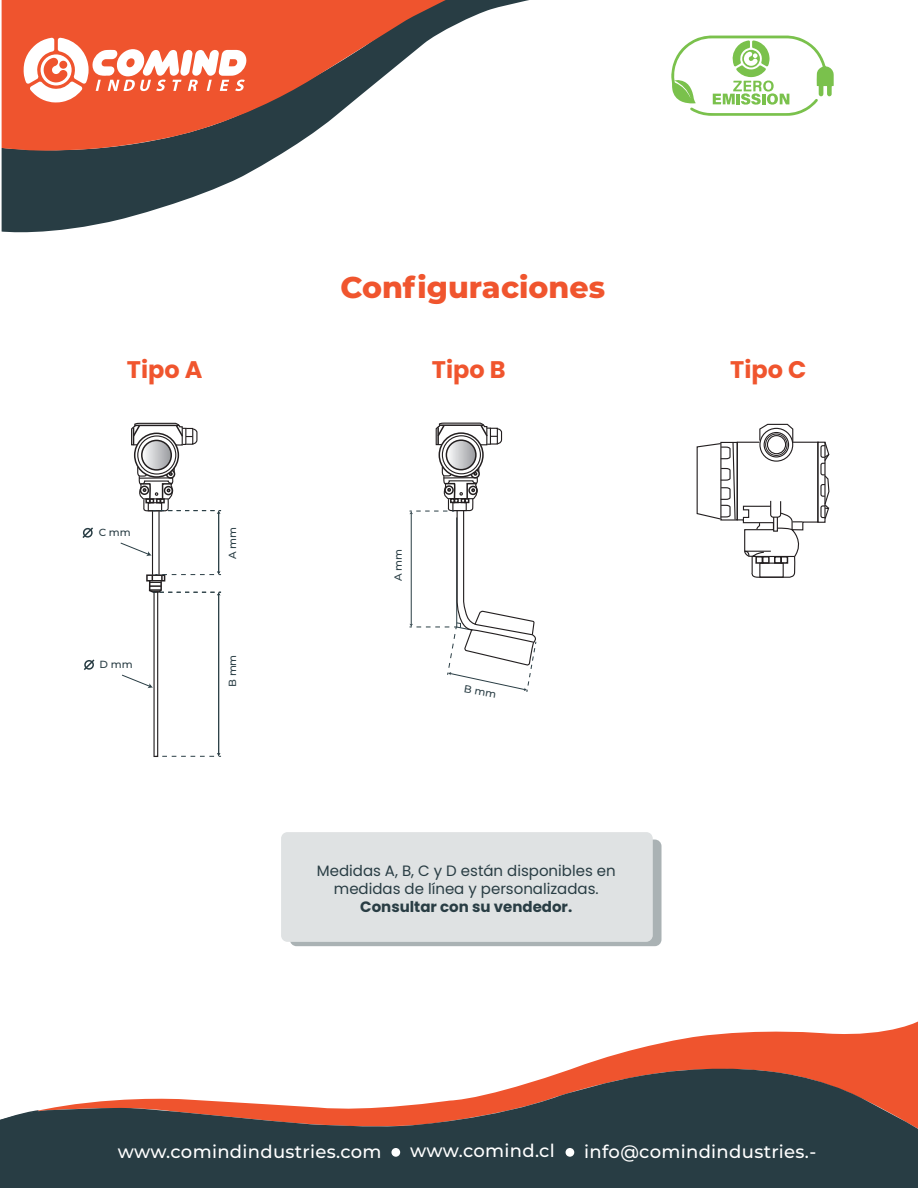
<style>
.page{position:relative;width:918px;height:1188px;background:#fff}
.page>*{position:absolute;margin:0;border:0;box-sizing:border-box;transform-origin:0 0}
.t1{font:800 30px "Montserrat";color:#f0552e}
.t2{font:700 24px "Poppins";color:#f0552e}
.t3{font:500 18px "Montserrat";letter-spacing:.015em;color:#fff}
.t4{font:15px/18px "Poppins";color:#293d44;text-align:center}
.t5{font:700 15px "Poppins";color:#293d44}
.t6{font:500 10.35px "Montserrat";color:#293d44}
</style>
<div class="page">
<svg style="left:2px;top:152px;width:282px;height:81px;fill:#283d44"></svg>
<svg style="left:2px;top:0;width:527px;height:152px"></svg>
<svg style="left:671px;top:36px;width:163px;height:80px"></svg>
<svg style="left:585px;top:1021px;width:333px;height:43px;fill:#ef542e"></svg>
<svg style="left:0;top:1064px;width:918px;height:124px;fill:#283d44"></svg>
<div style="left:391px;top:1148px;width:9px;height:9px;background:#fff;border-radius:50%"></div>
<div style="left:566px;top:1148px;width:8px;height:9px;background:#fff;border-radius:50%"></div>
<svg style="left:23px;top:38px;width:224px;height:64px"></svg>
<svg style="left:122px;top:675px;width:31px;height:13px"></svg>
<div style="left:134px;top:433px;width:45px;height:45px;border:2px solid #231f20;border-radius:50%"></div>
<svg style="left:142px;top:440px;width:29px;height:30px"></svg>
<div style="left:141px;top:440px;width:31px;height:31px;border:2px solid #231f20;border-radius:50%"></div>
<hr style="left:152px;top:511px;width:1px;height:64px;background:#231f20">
<hr style="left:158px;top:511px;width:2px;height:64px;background:#231f20">
<div style="left:146px;top:574px;width:19px;height:8px;border:2px solid #231f20"></div>
<div style="left:153px;top:591px;width:5px;height:166px;border:1px solid #231f20"></div>
<div style="left:137px;top:435px;width:39px;height:40px;border:1px solid #231f20;border-radius:50%"></div>
<svg style="left:131px;top:422px;width:67px;height:24px"></svg>
<hr style="left:135px;top:425px;width:44px;height:1px;background:#231f20">
<svg style="left:83px;top:659px;width:12px;height:11px"></svg>
<svg style="left:120px;top:543px;width:32px;height:13px"></svg>
<svg style="left:82px;top:527px;width:11px;height:11px"></svg>
<hr style="left:218px;top:594px;width:1px;height:160px;background:#293d44">
<svg style="left:155px;top:753px;width:66px;height:4px"></svg>
<hr style="left:218px;top:513px;width:1px;height:59px;background:#293d44">
<svg style="left:148px;top:571px;width:73px;height:24px"></svg>
<svg style="left:137px;top:466px;width:84px;height:48px"></svg>
<div style="left:439px;top:432px;width:45px;height:46px;border:2px solid #231f20;border-radius:50%"></div>
<svg style="left:446px;top:440px;width:30px;height:30px"></svg>
<div style="left:446px;top:439px;width:31px;height:31px;border:2px solid #231f20;border-radius:50%"></div>
<div style="left:442px;top:435px;width:39px;height:39px;border:1px solid #231f20;border-radius:50%"></div>
<svg style="left:435px;top:422px;width:68px;height:24px"></svg>
<hr style="left:439px;top:424px;width:45px;height:2px;background:#231f20">
<div style="left:290px;top:840px;width:372px;height:106px;background:#aab2b4;border-radius:7px"></div>
<div style="left:281px;top:832px;width:372px;height:110px;background:#dfe2e3;border-radius:6px"></div>
<svg style="left:696px;top:423px;width:134px;height:155px"></svg>
<div style="left:767px;top:435px;width:19px;height:19px;border:1px solid #231f20;border-radius:50%"></div>
<div style="left:765px;top:434px;width:22px;height:22px;border:1px solid #231f20;border-radius:50%"></div>
<svg style="left:409px;top:466px;width:128px;height:226px"></svg>
<h2 class="t2" style="left:127px;top:356px;width:77px">Tipo A</h2>
<p class="t6" style="left:99px;top:525px;width:34px">C mm</p>
<p class="t6" style="left:225px;top:559px;width:34px;rotate:-90deg">A mm</p>
<p class="t6" style="left:99px;top:657px;width:35px">D mm</p>
<p class="t6" style="left:225px;top:687px;width:34px;rotate:-90deg">B mm</p>
<h1 class="t1" style="left:341px;top:265px;width:266px">Configuraciones</h1>
<h2 class="t2" style="left:432px;top:356px;width:75px">Tipo B</h2>
<h2 class="t2" style="left:730px;top:356px;width:78px">Tipo C</h2>
<p class="t6" style="left:391px;top:581px;width:34px;rotate:-90deg">A mm</p>
<p class="t4" style="left:317px;top:862px;width:300px">Medidas A, B, C y D están disponibles en medidas de línea y personalizadas.</p>
<p class="t5" style="left:360px;top:898px;width:214px">Consultar con su vendedor.</p>
<p class="t3" style="left:118px;top:1139px;width:265px">www.comindindustries.com</p>
<p class="t3" style="left:410px;top:1139px;width:146px">www.comind.cl</p>
<p class="t3" style="left:584px;top:1139px;width:234px">info@comindindustries.-</p>
</div>
